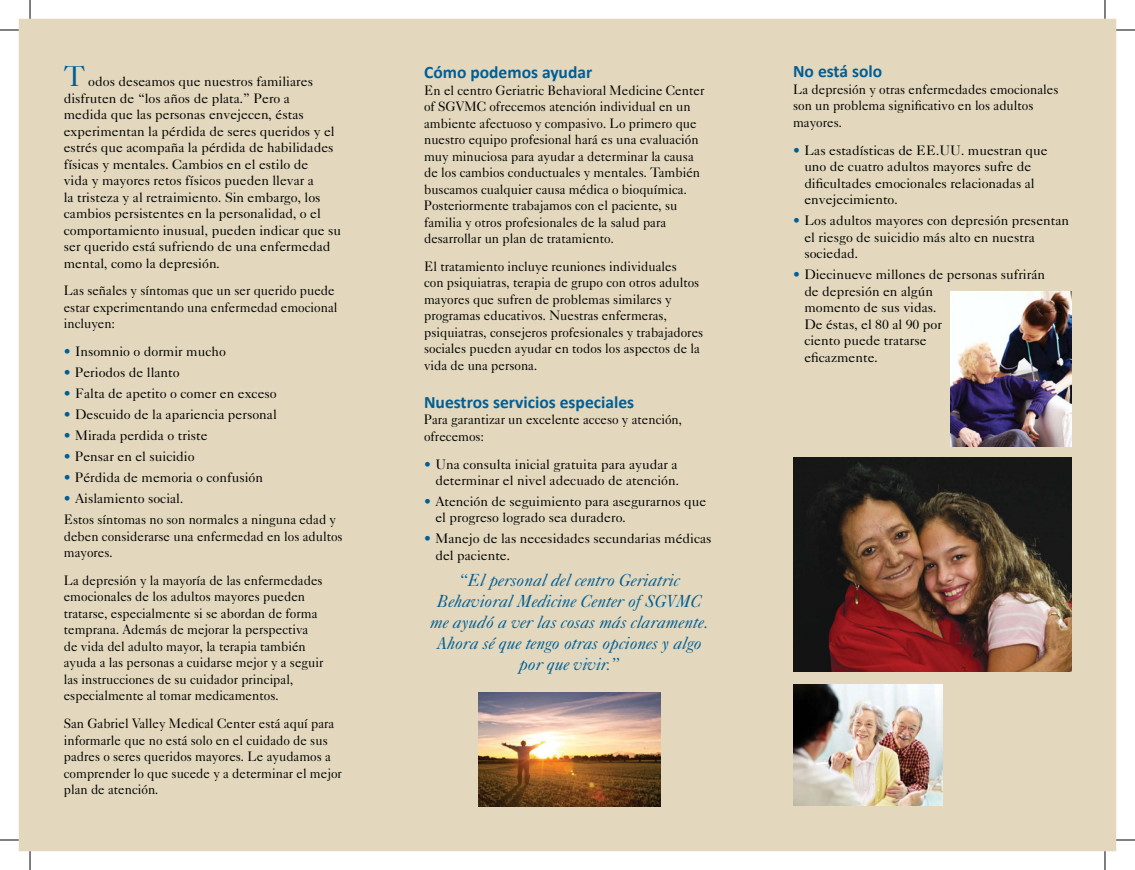
<style>
.page{position:relative;width:1135px;height:870px;background:#fff}
.page>*{position:absolute;margin:0;border:0;box-sizing:border-box;transform-origin:0 0}
.t1{font:italic 17.5px/21px "Caslon Five Forty";color:#005e96;text-align:center}
.t2{font:700 17.5px "Calibri";color:#005e96}
.t3{font:13.75px/16.5px "Caslon Five Forty";color:#000;scale:.95 1}
.t4{font:13.75px/16.5px "Caslon Five Forty";color:#000}
.s1{font-size:28.75px;color:#005e96}
.s2{color:#005e96}
</style>
<div class="page">
<div style="left:19px;top:19px;width:1097px;height:832px;background:#e3d8bd"></div>
<img style="left:793px;top:458px;width:278px;height:213px">
<img style="left:949px;top:291px;width:122px;height:155px">
<img style="left:793px;top:685px;width:149px;height:121px">
<img style="left:478px;top:692px;width:182px;height:114px">
<svg style="left:0;top:29px;width:19px;height:2px"></svg>
<svg style="left:1116px;top:29px;width:18px;height:2px"></svg>
<svg style="left:0;top:839px;width:19px;height:2px"></svg>
<svg style="left:1116px;top:839px;width:18px;height:2px"></svg>
<svg style="left:29px;top:0;width:2px;height:19px"></svg>
<svg style="left:29px;top:851px;width:2px;height:19px"></svg>
<svg style="left:1104px;top:0;width:1px;height:19px"></svg>
<svg style="left:1104px;top:851px;width:1px;height:19px"></svg>
<p class="t4" style="left:64px;top:73px;width:279px"><span class="s1">T</span> odos deseamos que nuestros familiares disfruten de “los años de plata.” Pero a<br>medida que las personas envejecen, éstas experimentan la pérdida de seres queridos y el estrés que acompaña la pérdida de habilidades físicas y mentales. Cambios en el estilo de<br>vida y mayores retos físicos pueden llevar a<br>la tristeza y al retraimiento. Sin embargo, los cambios persistentes en la personalidad, o el comportamiento inusual, pueden indicar que su ser querido está sufriendo de una enfermedad mental, como la depresión.</p>
<p class="t3" style="left:64px;top:282px;width:289px">Las señales y síntomas que un ser querido puede estar experimentando una enfermedad emocional incluyen:</p>
<p class="t4" style="left:64px;top:343px;width:164px"><span class="s2">•</span> Insomnio o dormir mucho</p>
<p class="t4" style="left:64px;top:364px;width:117px"><span class="s2">•</span> Periodos de llanto</p>
<p class="t4" style="left:64px;top:385px;width:214px"><span class="s2">•</span> Falta de apetito o comer en exceso</p>
<p class="t4" style="left:64px;top:406px;width:214px"><span class="s2">•</span> Descuido de la apariencia personal</p>
<p class="t4" style="left:64px;top:427px;width:145px"><span class="s2">•</span> Mirada perdida o triste</p>
<p class="t4" style="left:64px;top:448px;width:132px"><span class="s2">•</span> Pensar en el suicidio</p>
<p class="t4" style="left:64px;top:469px;width:201px"><span class="s2">•</span> Pérdida de memoria o confusión</p>
<p class="t4" style="left:64px;top:488px;width:274px;line-height:21px"><span class="s2">•</span> Aislamiento social.<br>Estos síntomas no son normales a ninguna edad y</p>
<p class="t3" style="left:64px;top:527px;width:295px">deben considerarse una enfermedad en los adultos mayores.</p>
<p class="t3" style="left:64px;top:572px;width:275px">La depresión y la mayoría de las enfermedades emocionales de los adultos mayores pueden tratarse, especialmente si se abordan de forma temprana. Además de mejorar la perspectiva de vida del adulto mayor, la terapia también ayuda a las personas a cuidarse mejor y a seguir las instrucciones de su cuidador principal, especialmente al tomar medicamentos.</p>
<p class="t3" style="left:64px;top:715px;width:294px">San Gabriel Valley Medical Center está aquí para informarle que no está solo en el cuidado de sus padres o seres queridos mayores. Le ayudamos a comprender lo que sucede y a determinar el mejor plan de atención.</p>
<p class="t2" style="left:424px;top:61px;width:170px">Cómo podemos ayudar</p>
<p class="t3" style="left:424px;top:81px;width:296px">En el centro Geriatric Behavioral Medicine Center of SGVMC ofrecemos atención individual en un ambiente afectuoso y compasivo. Lo primero que nuestro equipo profesional hará es una evaluación muy minuciosa para ayudar a determinar la causa de los cambios conductuales y mentales. También buscamos cualquier causa médica o bioquímica.<br>Posteriormente trabajamos con el paciente, su familia y otros profesionales de la salud para desarrollar un plan de tratamiento.</p>
<p class="t3" style="left:424px;top:258px;width:295px">El tratamiento incluye reuniones individuales<br>con psiquiatras, terapia de grupo con otros adultos mayores que sufren de problemas similares y programas educativos. Nuestras enfermeras, psiquiatras, consejeros profesionales y trabajadores sociales pueden ayudar en todos los aspectos de la vida de una persona.</p>
<p class="t2" style="left:424px;top:391px;width:211px">Nuestros servicios especiales</p>
<p class="t3" style="left:424px;top:411px;width:273px">Para garantizar un excelente acceso y atención, ofrecemos:</p>
<p class="t4" style="left:424px;top:455px;width:256px;text-align:right"><span class="s2">•</span> Una consulta inicial gratuita para ayudar a determinar el nivel adecuado de atención.</p>
<p class="t4" style="left:435px;top:493px;width:272px;text-indent:-11px"><span class="s2">•</span> Atención de seguimiento para asegurarnos que el progreso logrado sea duradero.</p>
<p class="t4" style="left:435px;top:530px;width:278px;text-indent:-11px"><span class="s2">•</span> Manejo de las necesidades secundarias médicas del paciente.</p>
<p class="t1" style="left:430px;top:569px;width:279px">“El personal del centro Geriatric<br>Behavioral Medicine Center of SGVMC me ayudó a ver las cosas más claramente.<br>Ahora sé que tengo otras opciones y algo por que vivir.”</p>
<p class="t2" style="left:793px;top:61px;width:91px">No está solo</p>
<p class="t3" style="left:793px;top:81px;width:281px">La depresión y otras enfermedades emocionales son un problema significativo en los adultos mayores.</p>
<p class="t4" style="left:804px;top:141px;width:245px;text-indent:-11px"><span class="s2">•</span> Las estadísticas de EE.UU. muestran que uno de cuatro adultos mayores sufre de dificultades emocionales relacionadas al envejecimiento.</p>
<p class="t4" style="left:804px;top:212px;width:266px;text-indent:-11px"><span class="s2">•</span> Los adultos mayores con depresión presentan el riesgo de suicidio más alto en nuestra sociedad.</p>
<p class="t4" style="left:804px;top:266px;width:242px;text-indent:-11px"><span class="s2">•</span> Diecinueve millones de personas sufrirán de depresión en algún<br>momento de sus vidas.<br>De éstas, el 80 al 90 por<br>ciento puede tratarse<br>eficazmente.</p>
</div>
